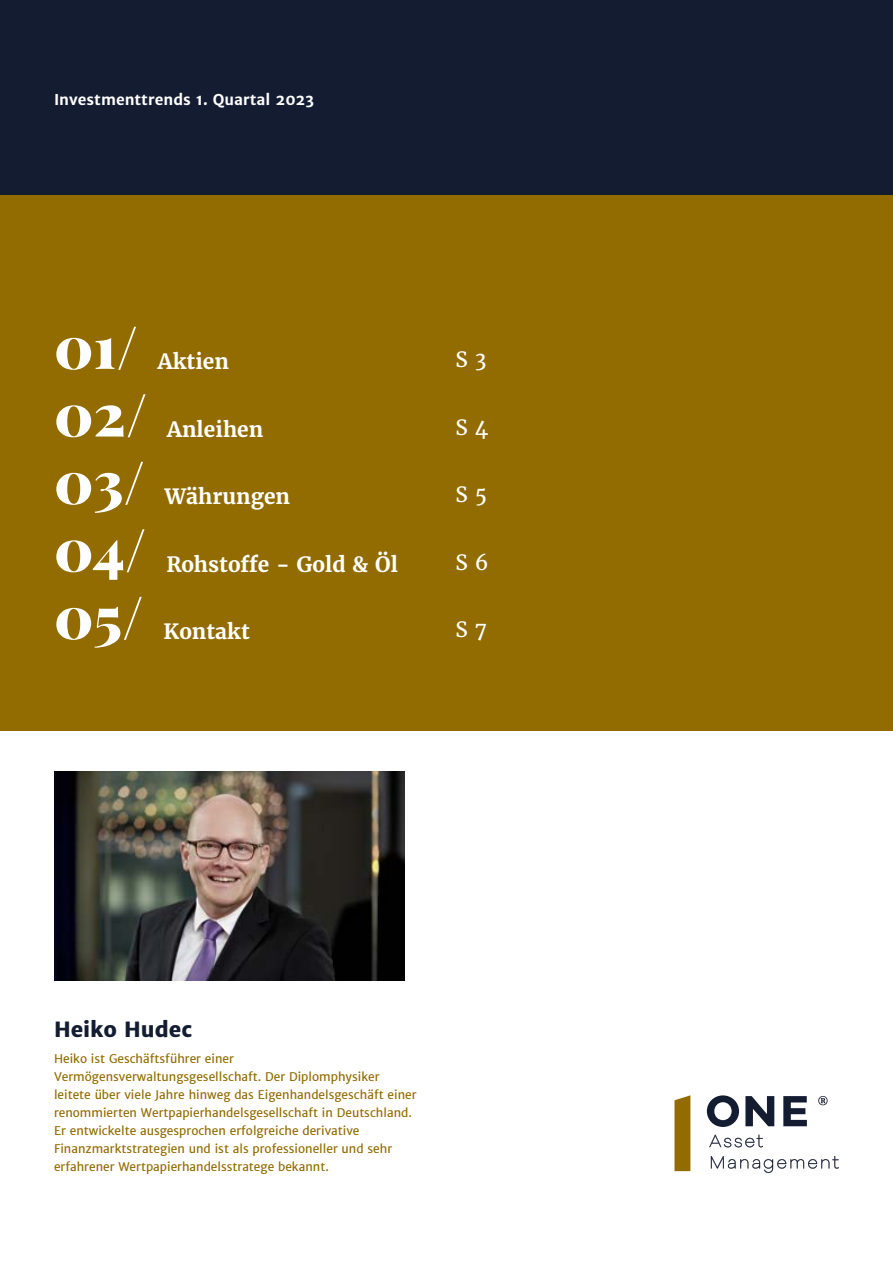
<style>
.page{position:relative;width:893px;height:1263px;background:#fff}
.page>*{position:absolute;margin:0;border:0;box-sizing:border-box;transform-origin:0 0}
.t1{font:900 58.5px "Playfair Display";color:#fff}
.t2{font:700 21px "Merriweather";color:#fff}
.t3{font:800 21px "Merriweather Sans";color:#141c31}
.t4{font:21px "Merriweather";color:#fff}
.t5{font:700 15px "Merriweather Sans";color:#fff}
.t6{font:12px/18px "Merriweather Sans";color:#926c00}
</style>
<div class="page">
<div style="left:0;top:195px;width:893px;height:536px;background:#926c00"></div>
<div style="left:0;top:0;width:893px;height:195px;background:#141c31"></div>
<svg style="left:674px;top:1095px;width:16px;height:76px"></svg>
<svg style="left:709px;top:1135px;width:54px;height:12px"></svg>
<svg style="left:711px;top:1156px;width:128px;height:17px"></svg>
<svg style="left:707px;top:1095px;width:32px;height:32px"></svg>
<svg style="left:745px;top:1096px;width:29px;height:30px"></svg>
<svg style="left:783px;top:1096px;width:24px;height:30px"></svg>
<svg style="left:818px;top:1096px;width:10px;height:9px"></svg>
<img style="left:54px;top:771px;width:350px;height:209px">
<p class="t5" style="left:54px;top:90px;width:262px">Investmenttrends 1. Quartal 2023</p>
<h1 class="t1" style="left:54px;top:301px;width:85px">01/</h1>
<h1 class="t1" style="left:54px;top:368px;width:95px">02/</h1>
<h1 class="t1" style="left:54px;top:436px;width:92px">03/</h1>
<h1 class="t1" style="left:54px;top:503px;width:94px">04/</h1>
<h1 class="t1" style="left:54px;top:571px;width:91px">05/</h1>
<h2 class="t2" style="left:158px;top:348px;width:73px">Aktien</h2>
<h2 class="t2" style="left:167px;top:415px;width:98px">Anleihen</h2>
<h2 class="t2" style="left:165px;top:483px;width:127px">Währungen</h2>
<h2 class="t2" style="left:166px;top:550px;width:233px">Rohstoffe - Gold &amp; Öl</h2>
<h2 class="t2" style="left:164px;top:618px;width:88px">Kontakt</h2>
<h2 class="t4" style="left:455px;top:347px;width:32px">S 3</h2>
<h2 class="t4" style="left:455px;top:414px;width:34px">S 4</h2>
<h2 class="t4" style="left:455px;top:482px;width:33px">S 5</h2>
<h2 class="t4" style="left:455px;top:549px;width:35px">S 6</h2>
<h2 class="t4" style="left:455px;top:617px;width:33px">S 7</h2>
<h2 class="t3" style="left:54px;top:1015px;width:140px">Heiko Hudec</h2>
<p class="t6" style="left:54px;top:1050px;width:364px">Heiko ist Geschäftsführer einer Vermögensverwaltungsgesellschaft. Der Diplomphysiker leitete über viele Jahre hinweg das Eigenhandelsgeschäft einer renommierten Wertpapierhandelsgesellschaft in Deutschland.<br>Er entwickelte ausgesprochen erfolgreiche derivative Finanzmarktstrategien und ist als professioneller und sehr erfahrener Wertpapierhandelsstratege bekannt.</p>
</div>
